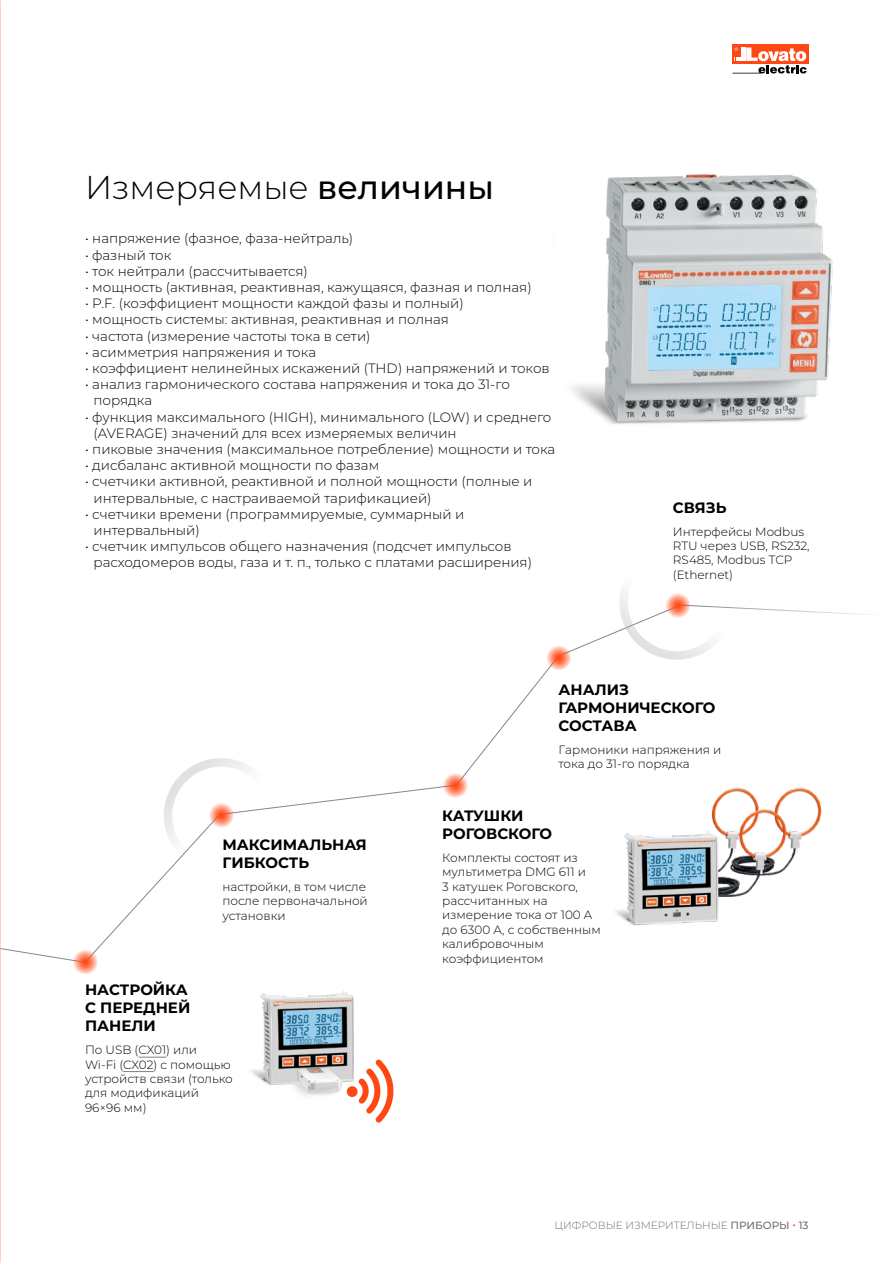
<style>
.page{position:relative;width:893px;height:1263px;background:#fff}
.page>*{position:absolute;margin:0;border:0;box-sizing:border-box;transform-origin:0 0}
.t1{font:300 33px "Montserrat";color:#000}
.t2{font:700 15px/18px "Montserrat";color:#000}
.t3{font:300 13.5px/16.2px "Montserrat";color:#000}
.t4{font:300 12px/14.4px "Montserrat";color:#000}
.t5{font:300 10.5px "Montserrat";color:#706f6f}
.s1{font-weight:500}
.s2{font-weight:500;color:#ff4713}
</style>
<div class="page">
<svg style="left:0;top:605px;width:867px;height:412px"></svg>
<img style="left:572px;top:174px;width:261px;height:250px">
<div style="left:619px;top:545px;width:115px;height:115px;border:9px solid #9d9d9c;border-radius:50%"></div>
<div style="left:164px;top:758px;width:115px;height:115px;border:9px solid #9d9d9c;border-radius:50%"></div>
<svg style="left:0;top:924px;width:1px;height:95px"></svg>
<svg style="left:208px;top:802px;width:26px;height:26px"></svg>
<svg style="left:442px;top:772px;width:26px;height:26px"></svg>
<svg style="left:546px;top:645px;width:25px;height:25px"></svg>
<svg style="left:665px;top:592px;width:25px;height:26px"></svg>
<svg style="left:72px;top:949px;width:26px;height:25px"></svg>
<img style="left:247px;top:991px;width:106px;height:105px">
<img style="left:603px;top:776px;width:220px;height:169px">
<svg style="left:344px;top:1054px;width:50px;height:69px"></svg>
<div style="left:732px;top:45px;width:77px;height:19px;background:#ff4713"></div>
<svg style="left:732px;top:47px;width:75px;height:27px"></svg>
<svg style="left:138px;top:1057px;width:28px;height:1px"></svg>
<hr style="left:123px;top:1071px;width:31px;height:1px;background:#808080">
<h1 class="t1" style="left:85px;top:164px;width:411px">Измеряемые <span class="s1">величины</span></h1>
<p class="t3" style="left:85px;top:230px;width:270px">• напряжение (фазное, фаза-нейтраль)</p>
<p class="t3" style="left:85px;top:246px;width:88px">• фазный ток</p>
<p class="t3" style="left:85px;top:262px;width:224px">• ток нейтрали (рассчитывается)</p>
<p class="t3" style="left:85px;top:279px;width:448px">• мощность (активная, реактивная, кажущаяся, фазная и полная)</p>
<p class="t3" style="left:85px;top:295px;width:380px">• P.F. (коэффициент мощности каждой фазы и полный)</p>
<p class="t3" style="left:85px;top:311px;width:365px">• мощность системы: активная, реактивная и полная</p>
<p class="t3" style="left:85px;top:327px;width:287px">• частота (измерение частоты тока в сети)</p>
<p class="t3" style="left:85px;top:343px;width:233px">• асимметрия напряжения и тока</p>
<p class="t3" style="left:85px;top:360px;width:466px">• коэффициент нелинейных искажений (THD) напряжений и токов</p>
<p class="t3" style="left:94px;top:376px;width:418px;text-indent:-9px">• анализ гармонического состава напряжения и тока до 31-го порядка</p>
<p class="t3" style="left:94px;top:408px;width:459px;text-indent:-9px">• функция максимального (HIGH), минимального (LOW) и среднего (AVERAGE) значений для всех измеряемых величин</p>
<p class="t3" style="left:85px;top:441px;width:472px">• пиковые значения (максимальное потребление) мощности и тока</p>
<p class="t3" style="left:85px;top:457px;width:296px">• дисбаланс активной мощности по фазам</p>
<p class="t3" style="left:94px;top:473px;width:440px;text-indent:-9px">• счетчики активной, реактивной и полной мощности (полные и интервальные, с настраиваемой тарификацией)</p>
<p class="t3" style="left:94px;top:505px;width:372px;text-indent:-9px">• счетчики времени (программируемые, суммарный и интервальный)</p>
<p class="t3" style="left:94px;top:538px;width:440px;text-indent:-9px">• счетчик импульсов общего назначения (подсчет импульсов расходомеров воды, газа и т. п., только с платами расширения)</p>
<p class="t2" style="left:673px;top:498px;width:55px">СВЯЗЬ</p>
<p class="t4" style="left:673px;top:524px;width:138px">Интерфейсы Modbus<br>RTU через USB, RS232,<br>RS485, Modbus TCP (Ethernet)</p>
<p class="t2" style="left:223px;top:835px;width:146px">МАКСИМАЛЬНАЯ<br>ГИБКОСТЬ</p>
<p class="t4" style="left:223px;top:879px;width:147px">настройки, в том числе после первоначальной установки</p>
<p class="t2" style="left:85px;top:980px;width:107px">НАСТРОЙКА<br>С ПЕРЕДНЕЙ<br>ПАНЕЛИ</p>
<p class="t4" style="left:85px;top:1042px;width:149px">По USB (CX01) или<br>Wi-Fi (CX02) с помощью устройств связи (только для модификаций<br>96×96 мм)</p>
<p class="t2" style="left:558px;top:680px;width:158px">АНАЛИЗ<br>ГАРМОНИЧЕСКОГО<br>СОСТАВА</p>
<p class="t4" style="left:558px;top:742px;width:164px">Гармоники напряжения и тока до 31-го порядка</p>
<p class="t2" style="left:442px;top:806px;width:111px">КАТУШКИ<br>РОГОВСКОГО</p>
<p class="t4" style="left:442px;top:850px;width:160px">Комплекты состоят из мультиметра DMG 611 и<br>3 катушек Роговского, рассчитанных на измерение тока от 100 A до 6300 A, с собственным калибровочным коэффициентом</p>
<p class="t5" style="left:555px;top:1218px;width:255px">ЦИФРОВЫЕ ИЗМЕРИТЕЛЬНЫЕ <span class="s1">ПРИБОРЫ</span> <span class="s2">•</span> <span class="s1">13</span></p>
</div>
